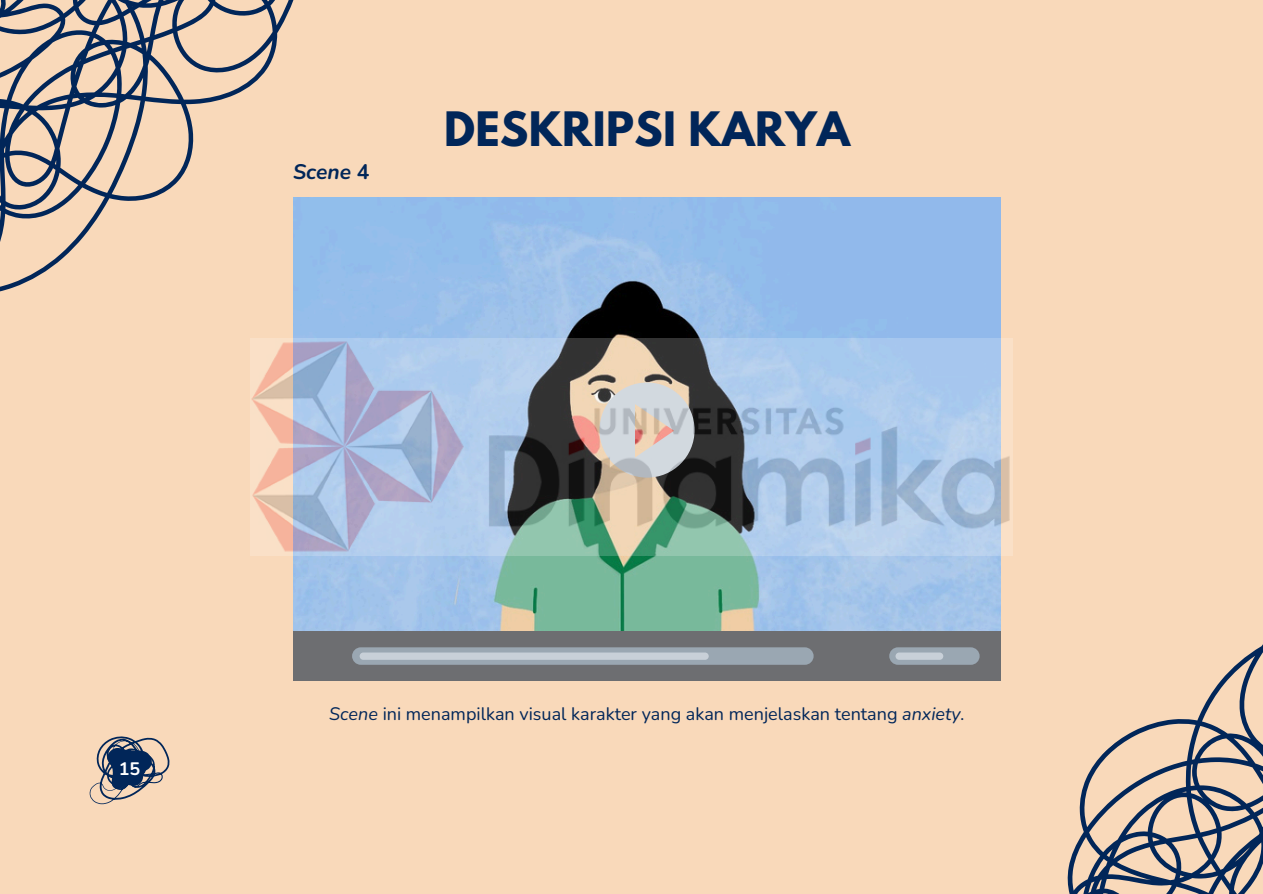
<style>
.page{position:relative;width:1263px;height:894px;background:#fff}
.page>*{position:absolute;margin:0;border:0;box-sizing:border-box;transform-origin:0 0}
.t1{font:700 42px "League Spartan";letter-spacing:.01em;color:#012659}
.t2{font:italic 700 21px "Nunito";color:#012659}
.t3{font:18px "Nunito";color:#012659}
.t4{font:700 18px "Nunito";color:#fff}
.s1{font-style:normal}
.s2{font-style:italic}
</style>
<div class="page">
<div style="left:0;top:0;width:1263px;height:893px;background:#f9d9ba"></div>
<img style="left:293px;top:197px;width:708px;height:434px">
<div style="left:293px;top:631px;width:708px;height:49px;background:#6d6e71"></div>
<svg style="left:352px;top:647px;width:462px;height:17px;background:#a7b2bc"></svg>
<svg style="left:817px;top:537px;width:446px;height:356px"></svg>
<svg style="left:0;top:0;width:465px;height:384px"></svg>
<svg style="left:89px;top:736px;width:80px;height:68px"></svg>
<img style="left:251px;top:338px;width:761px;height:217px">
<p class="t2" style="left:293px;top:158px;width:78px">Scene <span class="s1">4</span></p>
<p class="t1" style="left:444px;top:108px;width:407px">DESKRIPSI KARYA</p>
<p class="t4" style="left:119px;top:757px;width:23px">15</p>
<p class="t3" style="left:329px;top:701px;width:637px"><span class="s2">Scene</span> ini menampilkan visual karakter yang akan menjelaskan tentang <span class="s2">anxiety.</span></p>
</div>
